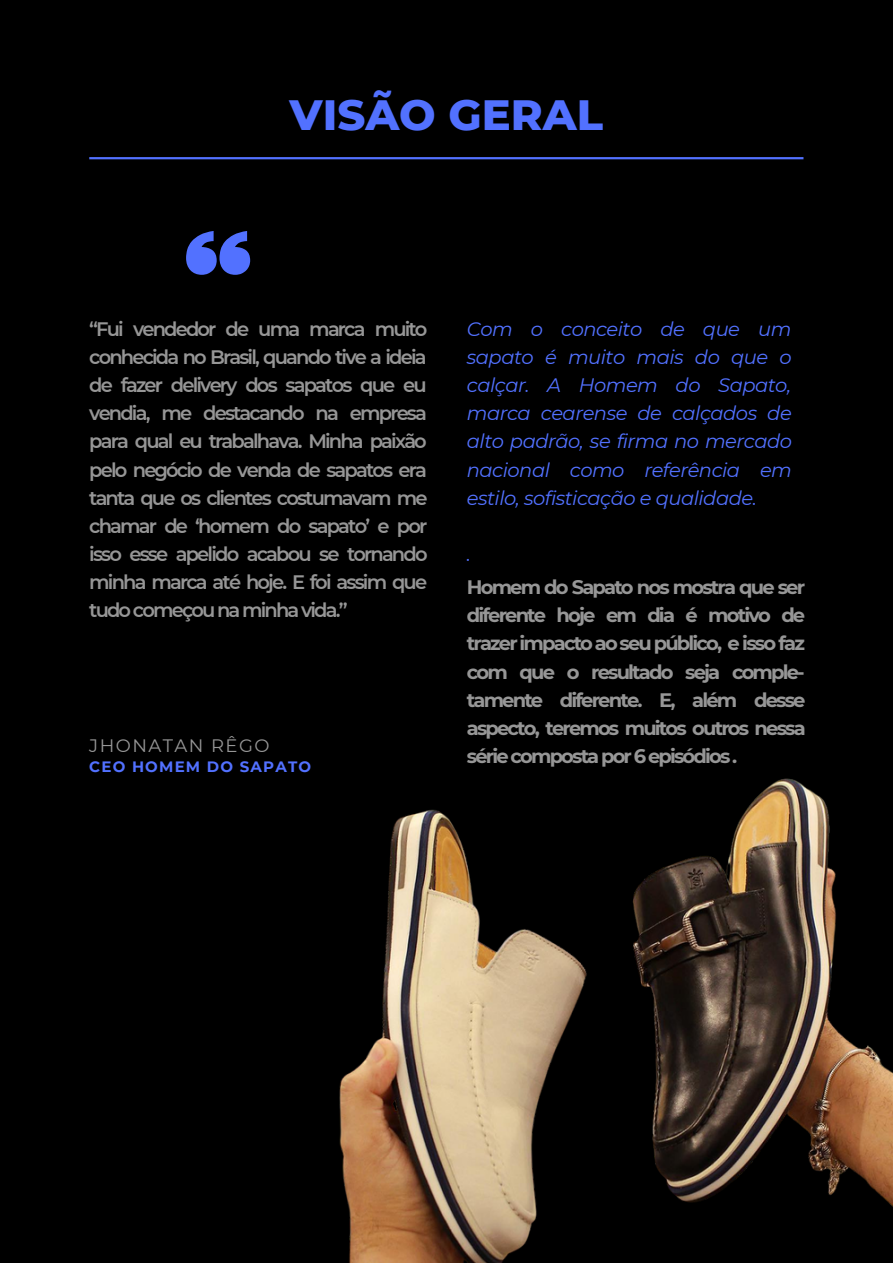
<style>
.page{position:relative;width:893px;height:1264px;background:#fff}
.page>*{position:absolute;margin:0;border:0;box-sizing:border-box;transform-origin:0 0}
.t1{font:800 43.2px "Montserrat";color:#5271ff}
.t2{font:600 19.5px/28px "Montserrat";letter-spacing:-.095em;color:#969696;text-align:justify}
.t3{font:700 19.5px/28px "Montserrat";letter-spacing:-.095em;color:#969696;text-align:justify}
.t4{font:italic 19.5px/28px "Montserrat";letter-spacing:-.025em;color:#5271ff;text-align:justify}
.t5{font:18px "Montserrat";letter-spacing:.08em;color:#969696}
.t6{font:700 15px "Montserrat";letter-spacing:.08em;color:#5271ff}
</style>
<div class="page">
<div style="left:0;top:0;width:892px;height:1262px;background:#000"></div>
<hr style="left:89px;top:157px;width:714px;height:2px;background:#5271ff">
<svg style="left:186px;top:231px;width:64px;height:44px"></svg>
<img style="left:339px;top:778px;width:553px;height:484px">
<h1 class="t1" style="left:289px;top:88px;width:315px">VISÃO GERAL</h1>
<p class="t2" style="left:89px;top:315px;width:340px">“Fui vendedor de uma marca muito conhecida no Brasil, quando tive a ideia de fazer delivery dos sapatos que eu vendia, me destacando na empresa para qual eu trabalhava. Minha paixão pelo negócio de venda de sapatos era tanta que os clientes costumavam me chamar de ‘homem do sapato’ e por isso esse apelido acabou se tornando minha marca até hoje. E foi assim que tudo começou na minha vida.”</p>
<p class="t4" style="left:467px;top:315px;width:326px">Com o conceito de que um sapato é muito mais do que o calçar. A Homem do Sapato, marca cearense de calçados de alto padrão, se firma no mercado nacional como referência em estilo, sofisticação e qualidade.</p>
<p class="t4" style="left:467px;top:540px;width:6px">.</p>
<p class="t3" style="left:467px;top:573px;width:340px">Homem do Sapato nos mostra que ser diferente hoje em dia é motivo de trazer impacto ao seu público, e isso faz com que o resultado seja comple&shy;tamente diferente. E, além desse aspecto, teremos muitos outros nessa série composta por 6 episódios .</p>
<p class="t5" style="left:89px;top:734px;width:182px">JHONATAN RÊGO</p>
<p class="t6" style="left:89px;top:757px;width:223px">CEO HOMEM DO SAPATO</p>
</div>
